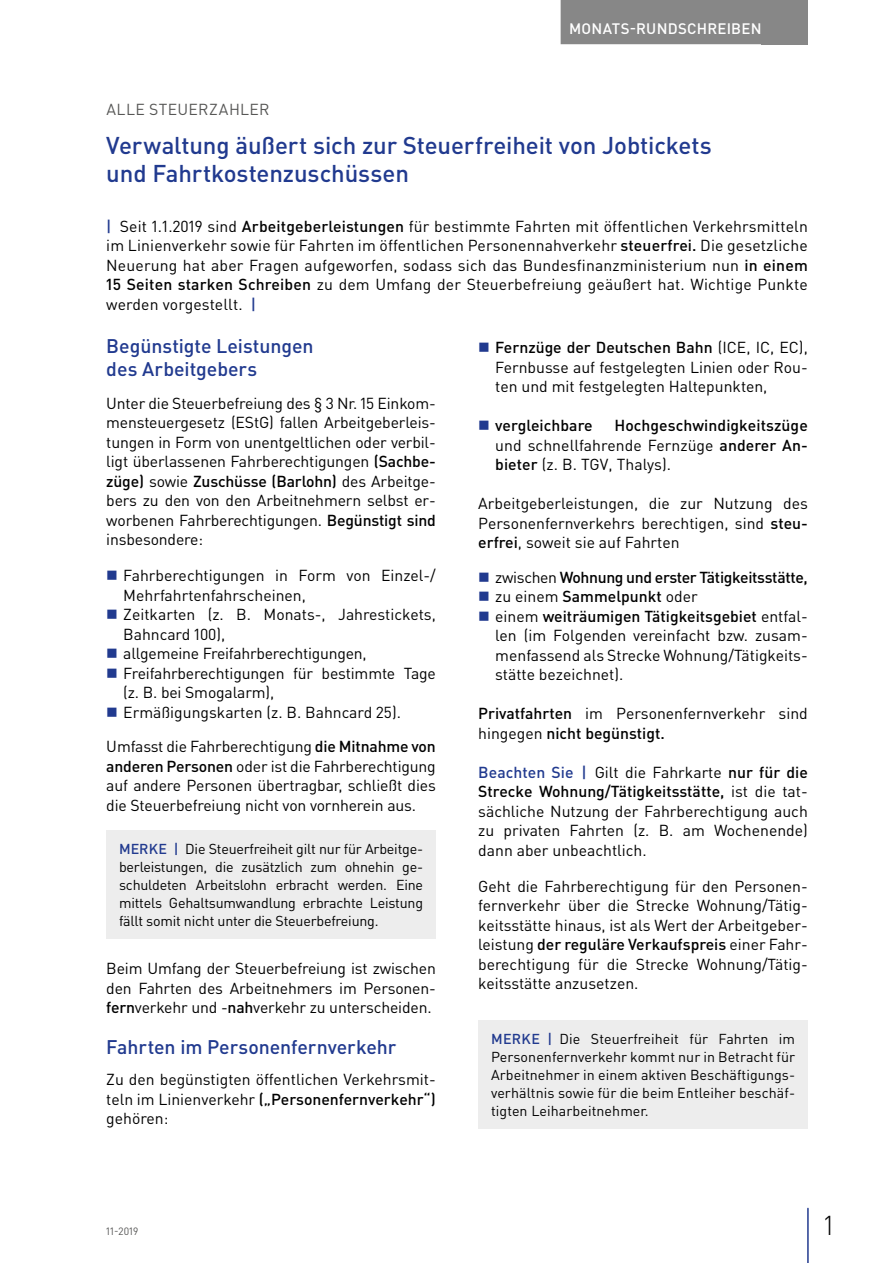
<style>
.page{position:relative;width:893px;height:1263px;background:#fff}
.page>*{position:absolute;margin:0;border:0;box-sizing:border-box;transform-origin:0 0}
.t1{font:300 27px "DIN Pro";color:#000}
.t2{font:500 24px/28.5px "DIN Pro";letter-spacing:-.005em;color:#213a8f}
.t3{font:500 19.5px/22.5px "DIN Pro";letter-spacing:-.005em;color:#213a8f}
.t4{font:15.75px/19.5px "DIN Pro";color:#000;text-align:justify}
.t5{font:15.75px "DIN Pro";letter-spacing:.025em;color:#575756}
.t6{font:500 15.75px "DIN Pro";letter-spacing:.005em;color:#000}
.t7{font:500 15px "DIN Pro";letter-spacing:.015em;color:#fff}
.t8{font:14.25px/18px "DIN Pro";letter-spacing:-.015em;color:#000;text-align:justify}
.t9{font:10.5px "DIN Pro";color:#575756}
.s1{font-weight:500;color:#213a8f}
.s2{font-weight:500}
</style>
<div class="page">
<div style="left:762px;top:0;width:46px;height:44px;background:#878787"></div>
<hr style="left:807px;top:1208px;width:2px;height:55px;background:#213a8f">
<div style="left:561px;top:0;width:209px;height:44px;background:#878787"></div>
<div style="left:106px;top:830px;width:330px;height:109px;background:#ededed"></div>
<div style="left:478px;top:1020px;width:330px;height:108px;background:#ededed"></div>
<p class="t7" style="left:569px;top:18px;width:194px">MONATS-RUNDSCHREIBEN</p>
<p class="t5" style="left:106px;top:98px;width:165px">ALLE STEUERZAHLER</p>
<h2 class="t2" style="left:106px;top:130px;width:607px">Verwaltung äußert sich zur Steuerfreiheit von Jobtickets und Fahrtkostenzuschüssen</h2>
<p class="t4" style="left:106px;top:216px;width:703px"><span class="s1">|</span> Seit 1.1.2019 sind <span class="s2">Arbeitgeberleistungen</span> für bestimmte Fahrten mit öffentlichen Verkehrsmitteln im Linienverkehr sowie für Fahrten im öffentlichen Personennahverkehr <span class="s2">steuerfrei.</span> Die gesetzliche Neuerung hat aber Fragen aufgeworfen, sodass sich das Bundesfinanzministerium nun <span class="s2">in einem 15 Seiten starken Schreiben</span> zu dem Umfang der Steuerbefreiung geäußert hat. Wichtige Punkte werden vorgestellt. <span class="s1">|</span></p>
<p class="t3" style="left:106px;top:334px;width:209px">Begünstigte Leistungen des Arbeitgebers</p>
<p class="t4" style="left:106px;top:393px;width:331px">Unter die Steuerbefreiung des § 3 Nr. 15 Einkom&shy;mensteuergesetz (EStG) fallen Arbeitgeberleis&shy;tungen in Form von unentgeltlichen oder verbil&shy;ligt überlassenen Fahrberechtigungen <span class="s2">(Sachbe&shy;züge)</span> sowie <span class="s2">Zuschüsse (Barlohn)</span> des Arbeitge&shy;bers zu den von den Arbeitnehmern selbst er&shy;worbenen Fahrberechtigungen. <span class="s2">Begünstigt sind </span>insbesondere:</p>
<p class="t4" style="left:123px;top:565px;width:314px;text-align:left">Fahrberechtigungen in Form von Einzel-/ Mehrfahrtenfahrscheinen,<br>Zeitkarten (z. B. Monats-, Jahrestickets, Bahncard 100),<br>allgemeine Freifahrberechtigungen, Freifahrberechtigungen für bestimmte Tage (z. B. bei Smogalarm),<br>Ermäßigungskarten (z. B. Bahncard 25).</p>
<p class="t4" style="left:106px;top:736px;width:331px">Umfasst die Fahrberechtigung <span class="s2">die Mitnahme von anderen Personen</span> oder ist die Fahrberechtigung auf andere Personen übertragbar, schließt dies die Steuerbefreiung nicht von vornherein aus.</p>
<p class="t8" style="left:119px;top:839px;width:306px"><span class="s1">MERKE |</span> Die Steuerfreiheit gilt nur für Arbeitge&shy;berleistungen, die zusätzlich zum ohnehin ge&shy;schuldeten Arbeitslohn erbracht werden. Eine mittels Gehaltsumwandlung erbrachte Leistung fällt somit nicht unter die Steuerbefreiung.</p>
<p class="t4" style="left:106px;top:958px;width:331px">Beim Umfang der Steuerbefreiung ist zwischen den Fahrten des Arbeitnehmers im Personen&shy;<span class="s2">fern</span>verkehr und -<span class="s2">nah</span>verkehr zu unterscheiden.</p>
<p class="t3" style="left:106px;top:1035px;width:291px">Fahrten im Personenfernverkehr</p>
<p class="t4" style="left:106px;top:1069px;width:331px">Zu den begünstigten öffentlichen Verkehrsmit&shy;teln im Linienverkehr <span class="s2">(„Personenfernverkehr“) </span>gehören:</p>
<p class="t4" style="left:495px;top:337px;width:314px"><span class="s2">Fernzüge der Deutschen Bahn</span> (ICE, IC, EC), Fernbusse auf festgelegten Linien oder Rou&shy;ten und mit festgelegten Haltepunkten,</p>
<p class="t6" style="left:495px;top:415px;width:99px">vergleichbare</p>
<p class="t4" style="left:495px;top:415px;width:314px;text-indent:119px"><span class="s2">Hochgeschwindigkeitszüge </span>und schnellfahrende Fernzüge <span class="s2">anderer An&shy;bieter</span> (z. B. TGV, Thalys).</p>
<p class="t4" style="left:478px;top:493px;width:331px">Arbeitgeberleistungen, die zur Nutzung des Personenfernverkehrs berechtigen, sind <span class="s2">steu&shy;erfrei</span>, soweit sie auf Fahrten</p>
<p class="t4" style="left:495px;top:567px;width:314px;text-align:left">zwischen <span class="s2">Wohnung und erster Tätigkeitsstätte, </span>zu einem <span class="s2">Sammelpunkt</span> oder<br>einem <span class="s2">weiträumigen Tätigkeitsgebiet</span> entfal&shy;len (im Folgenden vereinfacht bzw. zusam&shy;menfassend als Strecke Wohnung/Tätigkeits&shy;stätte bezeichnet).</p>
<p class="t4" style="left:478px;top:703px;width:331px"><span class="s2">Privatfahrten</span> im Personenfernverkehr sind hingegen <span class="s2">nicht begünstigt.</span></p>
<p class="t4" style="left:478px;top:762px;width:331px"><span class="s1">Beachten Sie |</span> Gilt die Fahrkarte <span class="s2">nur für die Strecke Wohnung/Tätigkeitsstätte,</span> ist die tat&shy;sächliche Nutzung der Fahrberechtigung auch zu privaten Fahrten (z. B. am Wochenende) dann aber unbeachtlich.</p>
<p class="t4" style="left:478px;top:876px;width:331px">Geht die Fahrberechtigung für den Personen&shy;fernverkehr über die Strecke Wohnung/Tätig&shy;keitsstätte hinaus, ist als Wert der Arbeitgeber&shy;leistung <span class="s2">der reguläre Verkaufspreis</span> einer Fahr&shy;berechtigung für die Strecke Wohnung/Tätig&shy;keitsstätte anzusetzen.</p>
<p class="t8" style="left:491px;top:1029px;width:306px"><span class="s1">MERKE |</span> Die Steuerfreiheit für Fahrten im Personenfernverkehr kommt nur in Betracht für Arbeitnehmer in einem aktiven Beschäftigungs&shy;verhältnis sowie für die beim Entleiher beschäf&shy;tigten Leiharbeitnehmer.</p>
<p class="t9" style="left:106px;top:1224px;width:33px">11-2019</p>
<h1 class="t1" style="left:824px;top:1207px;width:11px">1</h1>
</div>
